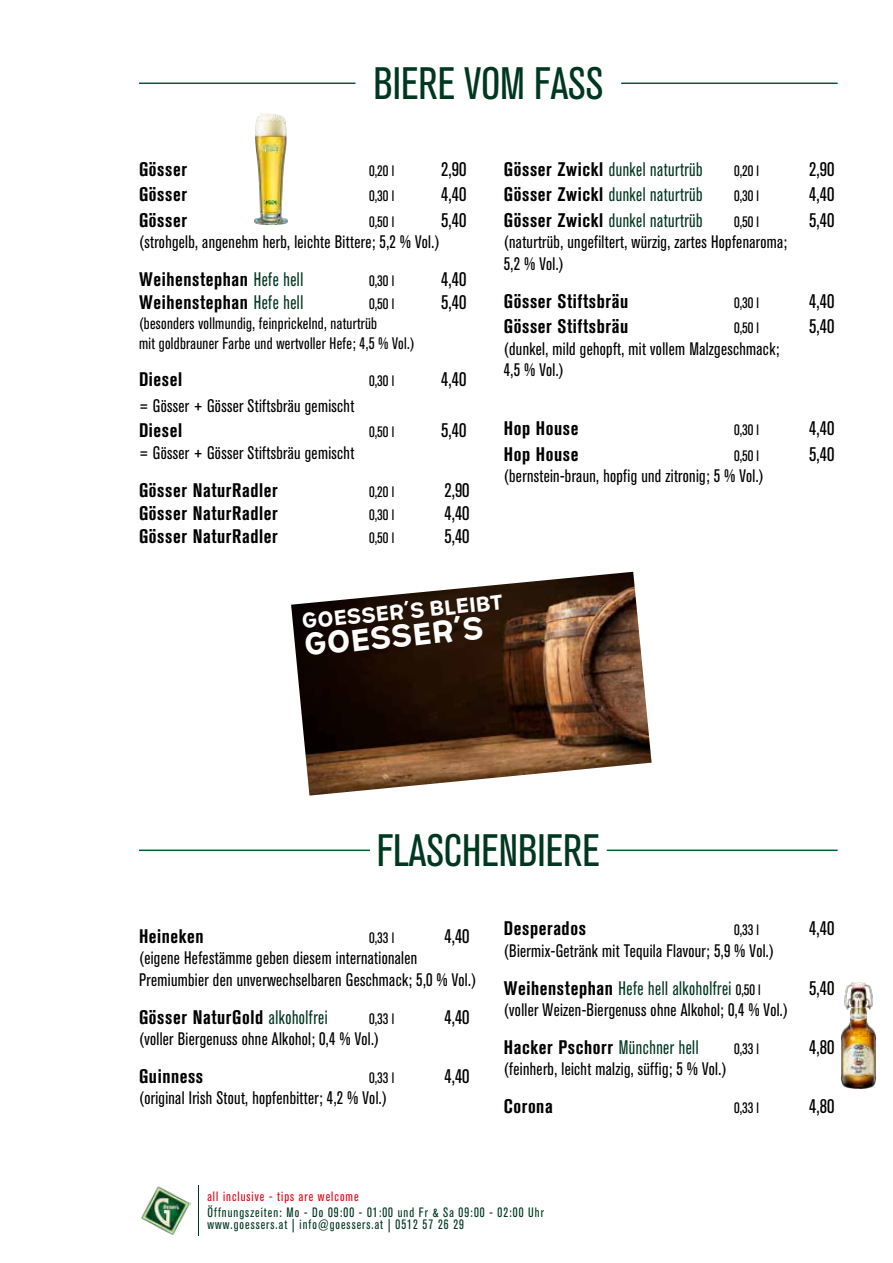
<style>
.page{position:relative;width:893px;height:1263px;background:#fff}
.page>*{position:absolute;margin:0;border:0;box-sizing:border-box;transform-origin:0 0}
.t1{font:condensed 45px "Akzidenz Grotesk BQ";color:#003721}
.t2{font:30.15px "Remissis Sb";color:#fff}
.t3{font:20.7px "Remissis Sb";color:#fff}
.t4{font:700 condensed 19.5px "Akzidenz Grotesk BQ";letter-spacing:.03em;color:#000}
.t5{font:condensed 19.5px "Akzidenz Grotesk BQ";letter-spacing:.03em;color:#003721;scale:.88 1}
.t6{font:condensed 19.5px "Akzidenz Grotesk BQ";color:#000}
.t7{font:condensed 18px/21.6px "Akzidenz Grotesk BQ";letter-spacing:.02em;color:#000;scale:.95 1}
.t8{font:condensed 16.5px/19.8px "Akzidenz Grotesk BQ";letter-spacing:.02em;color:#000;scale:.95 1}
.t9{font:condensed 15px "Akzidenz Grotesk BQ";color:#000}
.t10{font:condensed 13.5px/12px "Akzidenz Grotesk BQ";letter-spacing:.08em;color:#003721;scale:.95 1}
.t11{font:condensed 13.5px "Akzidenz Grotesk BQ";letter-spacing:.08em;color:#e30613;scale:.95 1}
.s1{font-weight:400;color:#003721}
.s2{font-weight:700;color:#000}
.s3{font-size:15px;color:#000}
</style>
<div class="page">
<img style="left:141px;top:1186px;width:50px;height:49px">
<hr style="left:198px;top:1185px;width:1px;height:51px;background:#003721">
<hr style="left:621px;top:83px;width:217px;height:1px;background:#005e33">
<hr style="left:139px;top:83px;width:216px;height:1px;background:#005e33">
<hr style="left:607px;top:849px;width:231px;height:2px;background:#005e33">
<hr style="left:139px;top:849px;width:231px;height:2px;background:#005e33">
<img style="left:291px;top:572px;width:361px;height:224px">
<img style="left:254px;top:113px;width:33px;height:111px">
<img style="left:842px;top:982px;width:33px;height:107px">
<h1 class="t1" style="left:374px;top:58px;width:231px">BIERE VOM FASS</h1>
<p class="t4" style="left:139px;top:158px;width:50px">Gösser</p>
<p class="t9" style="left:369px;top:162px;width:27px">0,20 l</p>
<p class="t6" style="left:441px;top:158px;width:27px">2,90</p>
<p class="t4" style="left:139px;top:183px;width:50px">Gösser</p>
<p class="t9" style="left:369px;top:188px;width:27px">0,30 l</p>
<p class="t6" style="left:441px;top:184px;width:27px">4,40</p>
<p class="t4" style="left:139px;top:209px;width:50px">Gösser</p>
<p class="t9" style="left:369px;top:213px;width:27px">0,50 l</p>
<p class="t6" style="left:441px;top:209px;width:27px">5,40</p>
<p class="t7" style="left:139px;top:232px;width:318px">(strohgelb, angenehm herb, leichte Bittere; 5,2 % Vol.)</p>
<p class="t4" style="left:139px;top:268px;width:166px">Weihenstephan <span class="s1">Hefe hell</span></p>
<p class="t9" style="left:369px;top:272px;width:27px">0,30 l</p>
<p class="t6" style="left:441px;top:268px;width:27px">4,40</p>
<p class="t4" style="left:139px;top:291px;width:166px">Weihenstephan <span class="s1">Hefe hell</span></p>
<p class="t9" style="left:369px;top:296px;width:27px">0,50 l</p>
<p class="t6" style="left:441px;top:292px;width:27px">5,40</p>
<p class="t8" style="left:139px;top:314px;width:292px">(besonders vollmundig, feinprickelnd, naturtrüb<br>mit goldbrauner Farbe und wertvoller Hefe; 4,5 % Vol.)</p>
<p class="t4" style="left:139px;top:368px;width:45px">Diesel</p>
<p class="t9" style="left:369px;top:373px;width:27px">0,30 l</p>
<p class="t6" style="left:441px;top:369px;width:27px">4,40</p>
<p class="t7" style="left:139px;top:395px;width:228px">= Gösser + Gösser Stiftsbräu gemischt</p>
<p class="t4" style="left:139px;top:419px;width:45px">Diesel</p>
<p class="t9" style="left:369px;top:424px;width:27px">0,50 l</p>
<p class="t6" style="left:441px;top:420px;width:27px">5,40</p>
<p class="t7" style="left:139px;top:442px;width:228px">= Gösser + Gösser Stiftsbräu gemischt</p>
<p class="t4" style="left:139px;top:479px;width:140px">Gösser NaturRadler</p>
<p class="t9" style="left:369px;top:483px;width:27px">0,20 l</p>
<p class="t6" style="left:444px;top:479px;width:27px">2,90</p>
<p class="t4" style="left:139px;top:502px;width:140px">Gösser NaturRadler</p>
<p class="t9" style="left:369px;top:506px;width:27px">0,30 l</p>
<p class="t6" style="left:444px;top:502px;width:27px">4,40</p>
<p class="t4" style="left:139px;top:525px;width:140px">Gösser NaturRadler</p>
<p class="t9" style="left:369px;top:530px;width:27px">0,50 l</p>
<p class="t6" style="left:444px;top:526px;width:27px">5,40</p>
<p class="t5" style="left:504px;top:158px;width:227px"><span class="s2">Gösser Zwickl</span> dunkel naturtrüb</p>
<p class="t9" style="left:734px;top:162px;width:27px">0,20 l</p>
<p class="t6" style="left:809px;top:158px;width:27px">2,90</p>
<p class="t5" style="left:504px;top:184px;width:227px"><span class="s2">Gösser Zwickl</span> dunkel naturtrüb</p>
<p class="t9" style="left:734px;top:188px;width:27px">0,30 l</p>
<p class="t6" style="left:809px;top:184px;width:27px">4,40</p>
<p class="t5" style="left:504px;top:209px;width:227px"><span class="s2">Gösser Zwickl</span> dunkel naturtrüb</p>
<p class="t9" style="left:734px;top:213px;width:27px">0,50 l</p>
<p class="t6" style="left:809px;top:209px;width:27px">5,40</p>
<p class="t7" style="left:504px;top:232px;width:300px">(naturtrüb, ungefiltert, würzig, zartes Hopfenaroma;<br>5,2 % Vol.)</p>
<p class="t4" style="left:504px;top:290px;width:126px">Gösser Stiftsbräu</p>
<p class="t9" style="left:734px;top:294px;width:27px">0,30 l</p>
<p class="t6" style="left:809px;top:290px;width:27px">4,40</p>
<p class="t4" style="left:504px;top:315px;width:126px">Gösser Stiftsbräu</p>
<p class="t9" style="left:734px;top:319px;width:27px">0,50 l</p>
<p class="t6" style="left:809px;top:315px;width:27px">5,40</p>
<p class="t7" style="left:504px;top:338px;width:291px">(dunkel, mild gehopft, mit vollem Malzgeschmack;<br>4,5 % Vol.)</p>
<p class="t4" style="left:504px;top:417px;width:76px">Hop House</p>
<p class="t9" style="left:734px;top:422px;width:27px">0,30 l</p>
<p class="t6" style="left:809px;top:418px;width:27px">4,40</p>
<p class="t4" style="left:504px;top:443px;width:76px">Hop House</p>
<p class="t9" style="left:734px;top:447px;width:27px">0,50 l</p>
<p class="t6" style="left:809px;top:443px;width:27px">5,40</p>
<p class="t7" style="left:504px;top:466px;width:275px">(bernstein-braun, hopfig und zitronig; 5 % Vol.)</p>
<p class="t3" style="left:300px;top:606px;width:203px;rotate:-6deg">GOESSER´S BLEIBT</p>
<h2 class="t2" style="left:302px;top:621px;width:182px;rotate:-5deg">GOESSER´S</h2>
<h1 class="t1" style="left:377px;top:825px;width:225px">FLASCHENBIERE</h1>
<p class="t4" style="left:139px;top:925px;width:66px">Heineken</p>
<p class="t9" style="left:369px;top:929px;width:27px">0,33 l</p>
<p class="t6" style="left:444px;top:925px;width:27px">4,40</p>
<p class="t7" style="left:139px;top:948px;width:357px">(eigene Hefestämme geben diesem internationalen<br>Premiumbier den unverwechselbaren Geschmack; 5,0 % Vol.)</p>
<p class="t4" style="left:139px;top:1006px;width:190px">Gösser NaturGold <span class="s1">alkoholfrei</span></p>
<p class="t9" style="left:369px;top:1010px;width:27px">0,33 l</p>
<p class="t6" style="left:444px;top:1006px;width:27px">4,40</p>
<p class="t7" style="left:139px;top:1028px;width:254px">(voller Biergenuss ohne Alkohol; 0,4 % Vol.)</p>
<p class="t4" style="left:139px;top:1065px;width:66px">Guinness</p>
<p class="t9" style="left:369px;top:1069px;width:27px">0,33 l</p>
<p class="t6" style="left:444px;top:1065px;width:27px">4,40</p>
<p class="t7" style="left:139px;top:1087px;width:263px">(original Irish Stout, hopfenbitter; 4,2 % Vol.)</p>
<p class="t4" style="left:504px;top:917px;width:84px">Desperados</p>
<p class="t9" style="left:734px;top:922px;width:27px">0,33 l</p>
<p class="t6" style="left:809px;top:918px;width:27px">4,40</p>
<p class="t7" style="left:504px;top:940px;width:286px">(Biermix-Getränk mit Tequila Flavour; 5,9 % Vol.)</p>
<p class="t5" style="left:504px;top:977px;width:293px"><span class="s2">Weihenstephan</span> Hefe hell alkoholfrei <span class="s3">0,50 l</span></p>
<p class="t6" style="left:809px;top:977px;width:27px">5,40</p>
<p class="t7" style="left:504px;top:999px;width:301px">(voller Weizen-Biergenuss ohne Alkohol; 0,4 % Vol.)</p>
<p class="t4" style="left:504px;top:1036px;width:196px">Hacker Pschorr <span class="s1">Münchner hell</span></p>
<p class="t9" style="left:734px;top:1040px;width:27px">0,33 l</p>
<p class="t6" style="left:809px;top:1036px;width:27px">4,80</p>
<p class="t7" style="left:504px;top:1058px;width:236px">(feinherb, leicht malzig, süffig; 5 % Vol.)</p>
<p class="t4" style="left:504px;top:1095px;width:50px">Corona</p>
<p class="t9" style="left:734px;top:1099px;width:27px">0,33 l</p>
<p class="t6" style="left:809px;top:1095px;width:27px">4,80</p>
<p class="t11" style="left:207px;top:1189px;width:161px">all inclusive - tips are welcome</p>
<p class="t10" style="left:207px;top:1207px;width:356px">Öffnungszeiten: Mo - Do 09:00 - 01:00 und Fr &amp; Sa 09:00 - 02:00 Uhr www.goessers.at | info@goessers.at | 0512 57 26 29</p>
</div>
